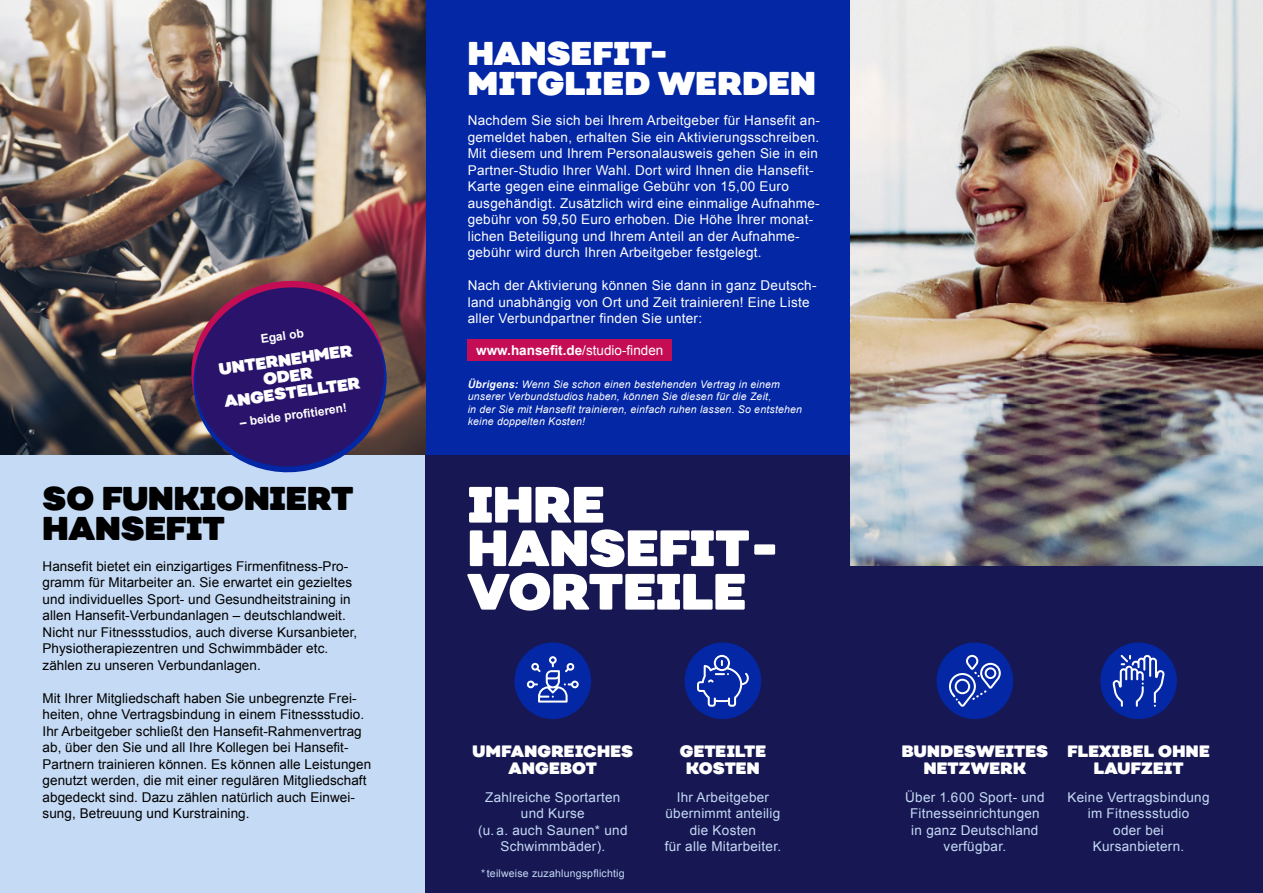
<style>
.page{position:relative;width:1263px;height:893px;background:#fff}
.page>*{position:absolute;margin:0;border:0;box-sizing:border-box;transform-origin:0 0}
.t1{font:900 51px/43.5px "Nutmeg Headline";color:#fff}
.t2{font:900 33px/30px "Nutmeg Headline";letter-spacing:.01em;color:#fff}
.t3{font:900 33px/30px "Nutmeg Headline";color:#000}
.t4{font:900 16.5px/16.5px "Nutmeg Headline";letter-spacing:.015em;color:#fff;text-align:center}
.t5{font:13.5px/16.5px "Arial";letter-spacing:.005em;color:#000}
.t6{font:13.5px/16.5px "Arial";letter-spacing:.02em;color:#fff}
.t7{font:13.5px/16.5px "Arial";letter-spacing:.02em;color:#c5daf4;text-align:center}
.t8{font:700 13.5px "Arial";color:#fff}
.t9{font:700 12px "Arial";color:#fff}
.t10{font:italic 10.5px/12.6px "Arial";letter-spacing:.02em;color:#fff}
.t11{font:10.5px "Arial";letter-spacing:.02em;color:#c5daf4}
.s1{font-weight:400}
.s2{font-weight:700}
</style>
<div class="page">
<div style="left:425px;top:0;width:425px;height:893px;background:#0327a5"></div>
<div style="left:0;top:0;width:425px;height:893px;background:#c5daf4"></div>
<div style="left:425px;top:455px;width:838px;height:438px;background:#171853"></div>
<div style="left:468px;top:340px;width:204px;height:21px;background:#c50d56"></div>
<div style="left:936px;top:642px;width:77px;height:77px;background:#0327a5;border-radius:50%"></div>
<svg style="left:949px;top:655px;width:52px;height:52px"></svg>
<div style="left:514px;top:642px;width:77px;height:77px;background:#0327a5;border-radius:50%"></div>
<svg style="left:527px;top:656px;width:52px;height:47px"></svg>
<div style="left:685px;top:642px;width:76px;height:77px;background:#0327a5;border-radius:50%"></div>
<svg style="left:697px;top:655px;width:52px;height:52px"></svg>
<div style="left:1100px;top:642px;width:77px;height:77px;background:#0327a5;border-radius:50%"></div>
<svg style="left:1113px;top:655px;width:51px;height:52px"></svg>
<img style="left:0;top:0;width:425px;height:455px">
<img style="left:850px;top:0;width:413px;height:566px">
<svg style="left:183px;top:272px;width:212px;height:201px;background:#452f6b"></svg>
<p class="t9" style="left:260px;top:331px;width:45px;rotate:-8deg">Egal ob</p>
<p class="t4" style="left:218px;top:361px;width:139px;rotate:-8deg">UNTERNEHMER<br>ODER<br>ANGESTELLTER</p>
<p class="t9" style="left:239px;top:415px;width:110px;rotate:-8deg">– beide profi tieren!</p>
<h2 class="t3" style="left:43px;top:484px;width:313px">SO FUNKIONIERT<br>HANSEFIT</h2>
<p class="t5" style="left:43px;top:558px;width:316px">Hansefit bietet ein einzigartiges Firmenfitness-Pro&shy;gramm für Mitarbeiter an. Sie erwartet ein gezieltes und individuelles Sport- und Gesundheitstraining in allen Hansefit-Verbundanlagen – deutschlandweit.<br>Nicht nur Fitnessstudios, auch diverse Kursanbieter, Physio therapiezentren und Schwimmbäder etc. zählen zu unseren Verbundanlagen.</p>
<p class="t5" style="left:43px;top:690px;width:330px">Mit Ihrer Mitgliedschaft haben Sie unbegrenzte Frei&shy;heiten, ohne Vertragsbindung in einem Fitnessstudio.<br>Ihr Arbeitgeber schließt den Hansefit-Rahmenvertrag ab, über den Sie und all Ihre Kollegen bei Hansefit-Partnern trainieren können. Es können alle Leistungen genutzt werden, die mit einer regulären Mitgliedschaft abgedeckt sind. Dazu zählen natürlich auch Einwei&shy;sung, Betreuung und Kurstraining.</p>
<h2 class="t2" style="left:468px;top:38px;width:350px">HANSEFIT-<br>MITGLIED WERDEN</h2>
<p class="t6" style="left:468px;top:112px;width:354px">Nachdem Sie sich bei Ihrem Arbeitgeber für Hansefit an&shy;gemeldet haben, erhalten Sie ein Aktivierungsschreiben.<br>Mit diesem und Ihrem Personalausweis gehen Sie in ein Partner-Studio Ihrer Wahl. Dort wird Ihnen die Hansefit-Karte gegen eine einmalige Gebühr von 15,00 Euro ausgehändigt. Zusätzlich wird eine einmalige Aufnahme&shy;gebühr von 59,50 Euro erhoben. Die Höhe Ihrer monat&shy;lichen Beteiligung und Ihrem Anteil an der Aufnahme&shy;gebühr wird durch Ihren Arbeitgeber festgelegt.</p>
<p class="t6" style="left:468px;top:277px;width:350px">Nach der Aktivierung können Sie dann in ganz Deutsch&shy;land unabhängig von Ort und Zeit trainieren! Eine Liste aller Verbundpartner finden Sie unter:</p>
<p class="t8" style="left:476px;top:341px;width:189px">www.hansefit.de<span class="s1">/studio-finden</span></p>
<p class="t10" style="left:468px;top:378px;width:336px"><span class="s2">Übrigens:</span> Wenn Sie schon einen bestehenden Vertrag in einem unserer Verbundstudios haben, können Sie diesen für die Zeit,<br>in der Sie mit Hansefit trainieren, einfach ruhen lassen. So entstehen keine doppelten Kosten!</p>
<h1 class="t1" style="left:468px;top:484px;width:313px">IHRE<br>HANSEFIT-<br>VORTEILE</h1>
<p class="t4" style="left:472px;top:743px;width:162px">UMFANGREICHES<br>ANGEBOT</p>
<p class="t7" style="left:478px;top:789px;width:151px">Zahlreiche Sportarten und Kurse<br>(u. a. auch Saunen* und<br>Schwimmbäder).</p>
<p class="t11" style="left:481px;top:866px;width:145px">* teilweise zuzahlungspflichtig</p>
<p class="t4" style="left:680px;top:743px;width:88px">GETEILTE<br>KOSTEN</p>
<p class="t7" style="left:665px;top:789px;width:118px">Ihr Arbeitgeber übernimmt anteilig die Kosten<br>für alle Mitarbeiter.</p>
<p class="t4" style="left:902px;top:743px;width:148px">BUNDESWEITES<br>NETZWERK</p>
<p class="t7" style="left:905px;top:789px;width:141px">Über 1.600 Sport- und<br>Fitnesseinrichtungen in ganz Deutschland verfügbar.</p>
<p class="t4" style="left:1067px;top:743px;width:144px">FLEXIBEL OHNE<br>LAUFZEIT</p>
<p class="t7" style="left:1067px;top:789px;width:143px">Keine Vertragsbindung im Fitnessstudio<br>oder bei<br>Kursanbietern.</p>
</div>
